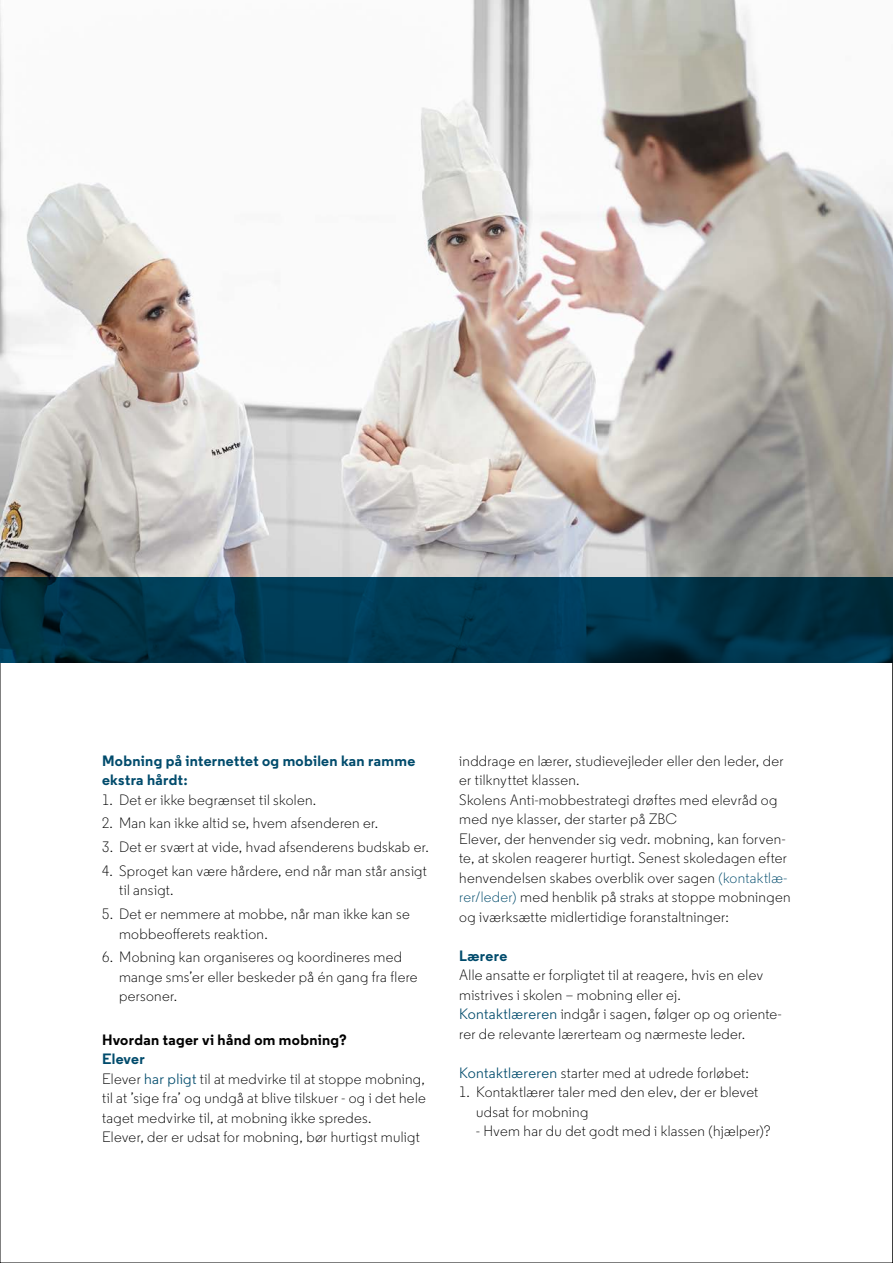
<style>
.page{position:relative;width:893px;height:1263px;background:#fff}
.page>*{position:absolute;margin:0;border:0;box-sizing:border-box;transform-origin:0 0}
.Brød_-_P{font:300 15px/19.5px "Regular PRO";letter-spacing:.02em;color:#000}
.mellemrubrik{font:700 15px/19.5px "Regular PRO";letter-spacing:.02em;color:#004b6c}
.Forside_-_overunderskrift{font:700 15px "Regular PRO";letter-spacing:.02em;color:#000}
.Mellemrubrik{font:700 15px "Regular PRO";letter-spacing:.015em;color:#004b6c}
.s1{font-weight:400;color:#004b6c}
.s2{color:#004b6c}
</style>
<div class="page">
<svg style="left:892px;top:663px;width:1px;height:600px"></svg>
<img style="left:0;top:0;width:893px;height:578px">
<svg style="left:0;top:578px;width:893px;height:85px;background:#00354b"></svg>
<h3 class="mellemrubrik" style="left:102px;top:750px;width:315px">Mobning på internettet og mobilen kan ramme ekstra hårdt:</h3>
<p class="Brød_-_P" style="left:102px;top:790px;width:216px">1. Det er ikke begrænset til skolen.</p>
<p class="Brød_-_P" style="left:102px;top:813px;width:278px">2. Man kan ikke altid se, hvem afsenderen er.</p>
<p class="Brød_-_P" style="left:102px;top:837px;width:328px">3. Det er svært at vide, hvad afsenderens budskab er.</p>
<p class="Brød_-_P" style="left:119px;top:861px;width:309px;text-indent:-17px">4. Sproget kan være hårdere, end når man står ansigt til ansigt.</p>
<p class="Brød_-_P" style="left:119px;top:904px;width:292px;text-indent:-17px">5. Det er nemmere at mobbe, når man ikke kan se mobbeofferets reaktion.</p>
<p class="Brød_-_P" style="left:119px;top:947px;width:300px;text-indent:-17px">6. Mobning kan organiseres og koordineres med mange sms’er eller beskeder på én gang fra flere personer.</p>
<h2 class="Forside_-_overunderskrift" style="left:102px;top:1029px;width:246px">Hvordan tager vi hånd om mobning?</h2>
<h3 class="Mellemrubrik" style="left:102px;top:1049px;width:44px">Elever</h3>
<p class="Brød_-_P" style="left:102px;top:1069px;width:325px;text-align:justify">Elever <span class="s1">har pligt</span> til at medvirke til at stoppe mobning, til at ’sige fra’ og undgå at blive tilskuer - og i det hele taget medvirke til, at mobning ikke spredes.</p>
<p class="Brød_-_P" style="left:102px;top:1127px;width:319px">Elever, der er udsat for mobning, bør hurtigst muligt</p>
<p class="Brød_-_P" style="left:459px;top:751px;width:326px">inddrage en lærer, studievejleder eller den leder, der er tilknyttet klassen.</p>
<p class="Brød_-_P" style="left:459px;top:790px;width:320px">Skolens Anti-mobbestrategi drøftes med elevråd og med nye klasser, der starter på ZBC</p>
<p class="Brød_-_P" style="left:459px;top:829px;width:333px">Elever, der henvender sig vedr. mobning, kan forven&shy;te, at skolen reagerer hurtigt. Senest skoledagen efter henvendelsen skabes overblik over sagen <span class="s2">(kontaktlæ&shy;rer/leder)</span> med henblik på straks at stoppe mobningen og iværksætte midlertidige foranstaltninger:</p>
<h3 class="mellemrubrik" style="left:459px;top:945px;width:50px">Lærere</h3>
<p class="Brød_-_P" style="left:459px;top:965px;width:306px">Alle ansatte er forpligtet til at reagere, hvis en elev mistrives i skolen – mobning eller ej.</p>
<p class="Brød_-_P" style="left:459px;top:1004px;width:324px"><span class="s1">Kontaktlæreren</span> indgår i sagen, følger op og oriente&shy;rer de relevante lærerteam og nærmeste leder.</p>
<p class="Brød_-_P" style="left:459px;top:1063px;width:291px"><span class="s1">Kontaktlæreren</span> starter med at udrede forløbet:</p>
<p class="Brød_-_P" style="left:476px;top:1082px;width:283px;text-indent:-17px">1. Kontaktlærer taler med den elev, der er blevet udsat for mobning</p>
<p class="Brød_-_P" style="left:476px;top:1121px;width:296px">- Hvem har du det godt med i klassen (hjælper)?</p>
</div>
